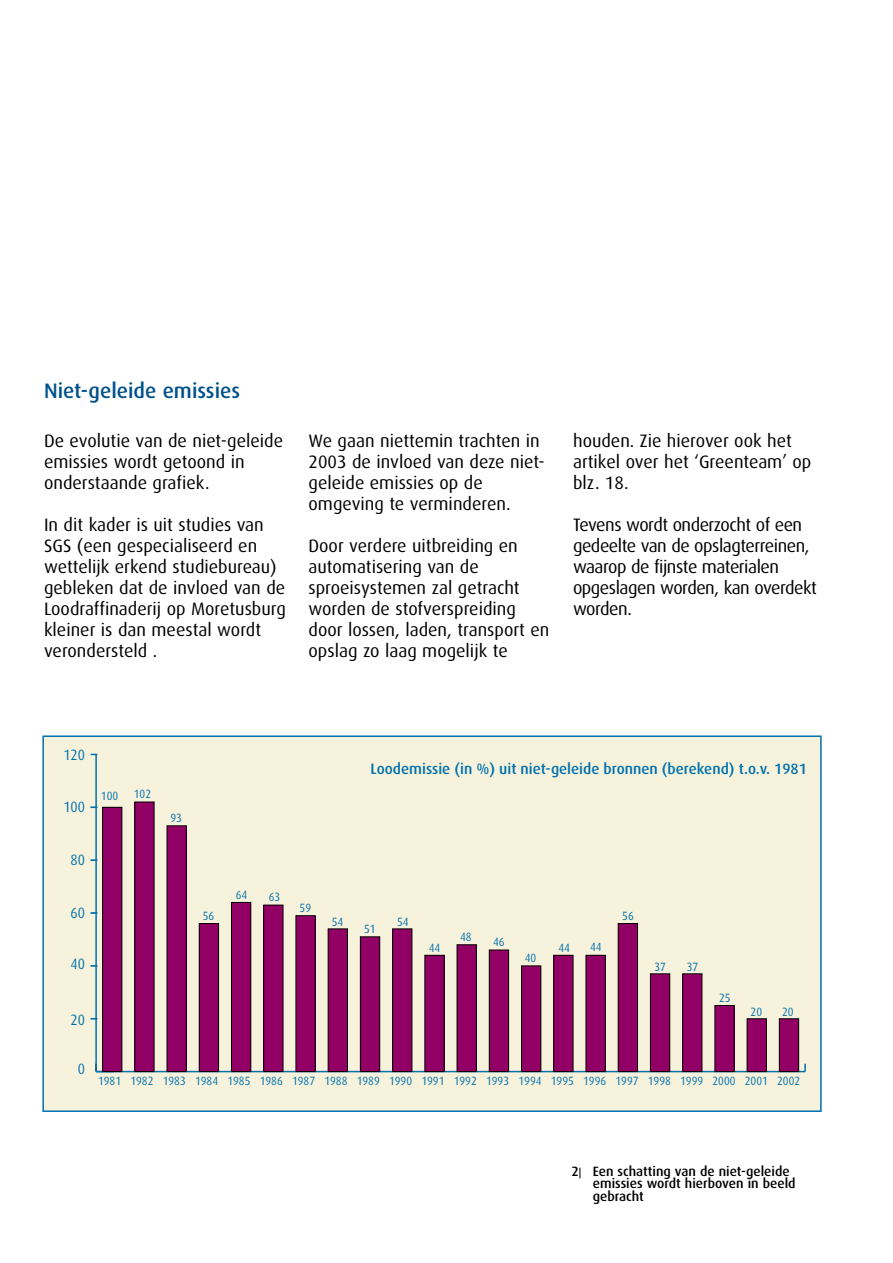
<style>
.page{position:relative;width:893px;height:1263px;background:#fff}
.page>*{position:absolute;margin:0;border:0;box-sizing:border-box;transform-origin:0 0}
.t1{font:500 21px "Dax";color:#00528b}
.t2{font:18px/21px "Dax";color:#000}
.t3{font:18px/21px "Dax";letter-spacing:-.025em;color:#000}
.t4{font:500 15px "Dax";color:#0071af}
.t5{font:15px "Dax";color:#0071af;scale:.91 1}
.t6{font:500 13.5px/12.8px "Dax";color:#000}
.t7{font:12px "Dax";color:#0071af;scale:.91 1}
.s1{font-size:10.5px}
</style>
<div class="page">
<div style="left:42px;top:735px;width:779px;height:377px;background:#f6f2db"></div>
<hr style="left:95px;top:754px;width:2px;height:318px;background:#0071af">
<svg style="left:95px;top:1064px;width:7px;height:8px"></svg>
<div style="left:779px;top:1019px;width:19px;height:53px;background:#920065"></div>
<div style="left:779px;top:1018px;width:20px;height:54px;border:1px solid #000"></div>
<div style="left:747px;top:1019px;width:19px;height:53px;background:#920065"></div>
<div style="left:746px;top:1018px;width:20px;height:54px;border:1px solid #000"></div>
<div style="left:714px;top:1006px;width:20px;height:66px;background:#920065"></div>
<div style="left:682px;top:974px;width:20px;height:98px;background:#920065"></div>
<div style="left:682px;top:973px;width:20px;height:99px;border:1px solid #000"></div>
<div style="left:650px;top:974px;width:19px;height:98px;background:#920065"></div>
<div style="left:650px;top:973px;width:20px;height:99px;border:1px solid #000"></div>
<div style="left:618px;top:924px;width:19px;height:148px;background:#920065"></div>
<div style="left:617px;top:923px;width:21px;height:149px;border:1px solid #000"></div>
<div style="left:586px;top:955px;width:19px;height:117px;background:#920065"></div>
<div style="left:553px;top:955px;width:20px;height:117px;background:#920065"></div>
<div style="left:553px;top:955px;width:20px;height:117px;border:1px solid #000"></div>
<div style="left:521px;top:966px;width:20px;height:106px;background:#920065"></div>
<div style="left:521px;top:965px;width:20px;height:107px;border:1px solid #000"></div>
<div style="left:489px;top:950px;width:19px;height:122px;background:#920065"></div>
<div style="left:489px;top:950px;width:20px;height:122px;border:1px solid #000"></div>
<div style="left:457px;top:945px;width:19px;height:127px;background:#920065"></div>
<div style="left:456px;top:944px;width:21px;height:128px;border:1px solid #000"></div>
<div style="left:425px;top:955px;width:19px;height:117px;background:#920065"></div>
<div style="left:392px;top:929px;width:20px;height:143px;background:#920065"></div>
<div style="left:392px;top:928px;width:20px;height:144px;border:1px solid #000"></div>
<div style="left:360px;top:937px;width:20px;height:135px;background:#920065"></div>
<div style="left:360px;top:936px;width:20px;height:136px;border:1px solid #000"></div>
<div style="left:328px;top:929px;width:19px;height:143px;background:#920065"></div>
<div style="left:328px;top:928px;width:20px;height:144px;border:1px solid #000"></div>
<div style="left:296px;top:916px;width:19px;height:156px;background:#920065"></div>
<div style="left:264px;top:905px;width:19px;height:167px;background:#920065"></div>
<div style="left:263px;top:905px;width:20px;height:167px;border:1px solid #000"></div>
<div style="left:231px;top:902px;width:20px;height:170px;background:#920065"></div>
<div style="left:231px;top:902px;width:20px;height:170px;border:1px solid #000"></div>
<div style="left:199px;top:924px;width:19px;height:148px;background:#920065"></div>
<div style="left:199px;top:923px;width:20px;height:149px;border:1px solid #000"></div>
<div style="left:167px;top:826px;width:19px;height:246px;background:#920065"></div>
<div style="left:167px;top:825px;width:20px;height:247px;border:1px solid #000"></div>
<div style="left:135px;top:802px;width:19px;height:270px;background:#920065"></div>
<div style="left:134px;top:802px;width:20px;height:270px;border:1px solid #000"></div>
<div style="left:103px;top:807px;width:19px;height:265px;background:#920065"></div>
<div style="left:102px;top:807px;width:20px;height:265px;border:1px solid #000"></div>
<p class="t1" style="left:44px;top:383px;width:197px">Niet-geleide emissies</p>
<p class="t2" style="left:44px;top:432px;width:240px">De evolutie van de niet-geleide emissies wordt getoond in onderstaande grafiek.</p>
<p class="t2" style="left:44px;top:516px;width:243px">In dit kader is uit studies van<br>SGS (een gespecialiseerd en wettelijk erkend studiebureau) gebleken dat de invloed van de<br>Loodraffinaderij op Moretusburg kleiner is dan meestal wordt verondersteld .</p>
<p class="t2" style="left:308px;top:432px;width:238px">We gaan niettemin trachten in<br>2003 de invloed van deze niet&shy;geleide emissies op de omgeving te verminderen.</p>
<p class="t2" style="left:308px;top:537px;width:242px">Door verdere uitbreiding en automatisering van de sproeisystemen zal getracht worden de stofverspreiding door lossen, laden, transport en opslag zo laag mogelijk te</p>
<p class="t2" style="left:573px;top:432px;width:240px">houden. Zie hierover ook het artikel over het ‘Greenteam’ op blz. 18.</p>
<p class="t3" style="left:573px;top:516px;width:245px">Tevens wordt onderzocht of een gedeelte van de opslagterreinen, waarop de fijnste materialen opgeslagen worden, kan overdekt worden.</p>
<p class="t5" style="left:63px;top:749px;width:25px">120</p>
<p class="t5" style="left:63px;top:802px;width:25px">100</p>
<p class="t5" style="left:71px;top:855px;width:17px">80</p>
<p class="t5" style="left:71px;top:908px;width:17px">60</p>
<p class="t5" style="left:71px;top:958px;width:17px">40</p>
<p class="t7" style="left:101px;top:792px;width:20px">100</p>
<p class="t7" style="left:134px;top:790px;width:20px">102</p>
<p class="t5" style="left:71px;top:1014px;width:17px">20</p>
<p class="t5" style="left:78px;top:1063px;width:9px">0</p>
<p class="t7" style="left:170px;top:814px;width:14px">93</p>
<p class="t7" style="left:203px;top:911px;width:14px">56</p>
<p class="t4" style="left:370px;top:764px;width:438px">Loodemissie (in %) uit niet-geleide bronnen (berekend) t.o.v. 1981</p>
<p class="t7" style="left:236px;top:890px;width:14px">64</p>
<p class="t7" style="left:269px;top:892px;width:14px">63</p>
<p class="t7" style="left:299px;top:904px;width:14px">59</p>
<p class="t7" style="left:332px;top:917px;width:14px">54</p>
<p class="t7" style="left:364px;top:925px;width:14px">51</p>
<p class="t7" style="left:397px;top:917px;width:14px">54</p>
<p class="t7" style="left:428px;top:943px;width:14px">44</p>
<p class="t7" style="left:460px;top:933px;width:14px">48</p>
<p class="t7" style="left:493px;top:937px;width:14px">46</p>
<p class="t7" style="left:524px;top:953px;width:14px">40</p>
<p class="t7" style="left:558px;top:943px;width:14px">44</p>
<p class="t7" style="left:590px;top:943px;width:14px">44</p>
<p class="t7" style="left:622px;top:911px;width:14px">56</p>
<p class="t7" style="left:654px;top:962px;width:14px">37</p>
<p class="t7" style="left:686px;top:962px;width:14px">37</p>
<p class="t7" style="left:719px;top:994px;width:14px">25</p>
<p class="t7" style="left:750px;top:1007px;width:14px">20</p>
<p class="t7" style="left:782px;top:1007px;width:14px">20</p>
<p class="t7" style="left:98px;top:1077px;width:773px">1981 1982 1983 1984 1985 1986 1987 1988 1989 1990 1991 1992 1993 1994 1995 1996 1997 1998 1999 2000 2001 2002</p>
<p class="t6" style="left:593px;top:1166px;width:204px;text-indent:-21px">2<span class="s1">|</span> Een schatting van de niet-geleide emissies wordt hierboven in beeld gebracht</p>
</div>
